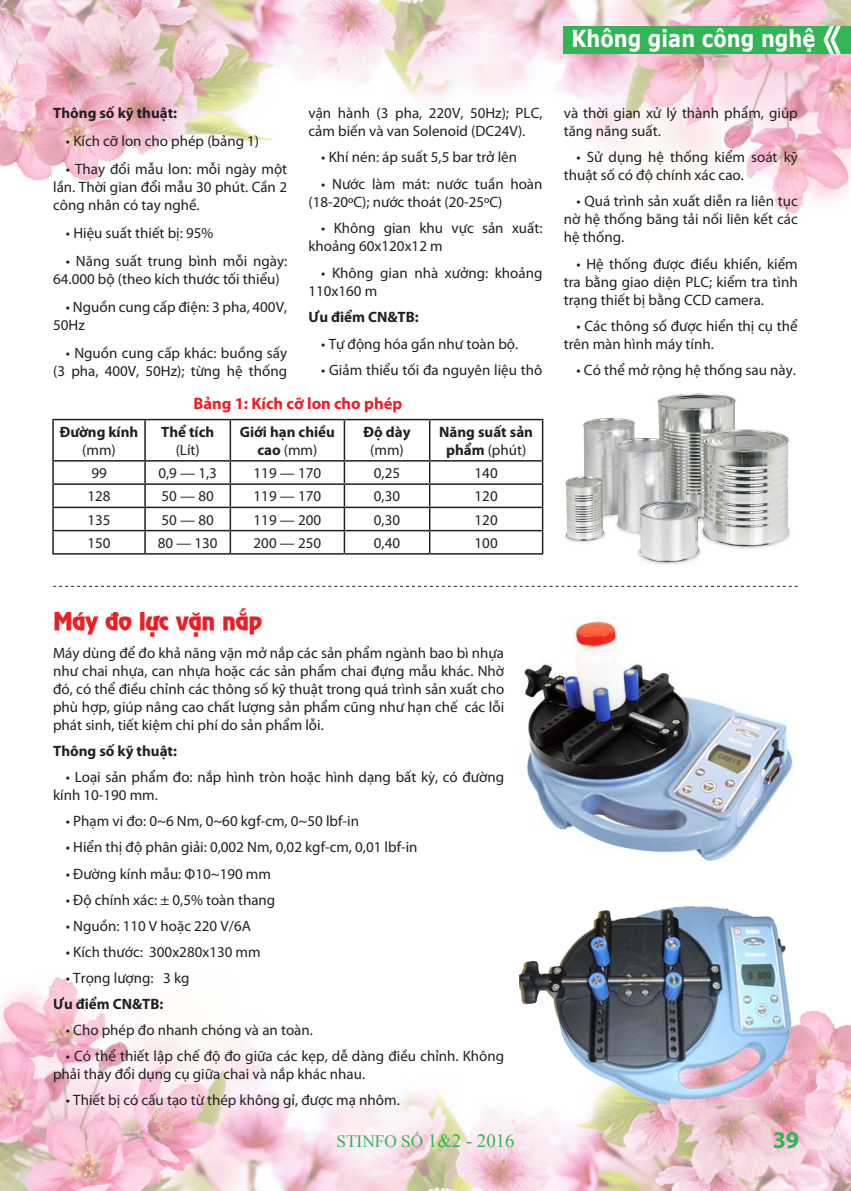
<style>
.page{position:relative;width:851px;height:1191px;background:#fff}
.page>*{position:absolute;margin:0;border:0;box-sizing:border-box;transform-origin:0 0}
.t1{font:24px "UVN Nguyen Du";letter-spacing:-.025em;color:#ee1d23}
.t2{font:700 24px "Myriad Pro";color:#32b457}
.t3{font:700 23.4px "Verdana";color:#fff;scale:.83 1}
.t4{font:17.25px "Times New Roman";color:#32b457}
.t5{font:700 16.5px "Myriad Pro";color:#ee1d23}
.t6{font:15px/18px "Myriad Pro";color:#231f20}
.t7{font:700 15px/18px "Myriad Pro";color:#231f20;text-align:center}
.s1{font-weight:400}
.s2{font-size:18.75px}
</style>
<div class="page">
<img style="left:0;top:977px;width:850px;height:214px">
<img style="left:0;top:0;width:850px;height:214px">
<div style="left:563px;top:26px;width:287px;height:28px;background:#32b457"></div>
<svg style="left:823px;top:26px;width:17px;height:28px"></svg>
<hr style="left:52px;top:419px;width:93px;height:1px;background:#231f20">
<hr style="left:52px;top:420px;width:2px;height:40px;background:#231f20">
<hr style="left:145px;top:419px;width:85px;height:1px;background:#231f20">
<hr style="left:144px;top:420px;width:2px;height:40px;background:#231f20">
<hr style="left:230px;top:419px;width:114px;height:1px;background:#231f20">
<hr style="left:229px;top:420px;width:2px;height:40px;background:#231f20">
<hr style="left:344px;top:419px;width:85px;height:1px;background:#231f20">
<hr style="left:343px;top:420px;width:2px;height:40px;background:#231f20">
<hr style="left:429px;top:419px;width:114px;height:1px;background:#231f20">
<hr style="left:429px;top:420px;width:1px;height:40px;background:#231f20">
<hr style="left:542px;top:420px;width:1px;height:40px;background:#231f20">
<hr style="left:52px;top:460px;width:93px;height:1px;background:#231f20">
<hr style="left:52px;top:461px;width:2px;height:22px;background:#231f20">
<hr style="left:145px;top:460px;width:85px;height:1px;background:#231f20">
<hr style="left:144px;top:461px;width:2px;height:22px;background:#231f20">
<hr style="left:230px;top:460px;width:114px;height:1px;background:#231f20">
<hr style="left:229px;top:461px;width:2px;height:22px;background:#231f20">
<hr style="left:344px;top:460px;width:85px;height:1px;background:#231f20">
<hr style="left:343px;top:461px;width:2px;height:22px;background:#231f20">
<hr style="left:429px;top:460px;width:114px;height:1px;background:#231f20">
<hr style="left:52px;top:483px;width:93px;height:2px;background:#231f20">
<hr style="left:52px;top:485px;width:2px;height:21px;background:#231f20">
<hr style="left:145px;top:483px;width:85px;height:2px;background:#231f20">
<hr style="left:144px;top:485px;width:2px;height:21px;background:#231f20">
<hr style="left:230px;top:483px;width:114px;height:2px;background:#231f20">
<hr style="left:229px;top:485px;width:2px;height:21px;background:#231f20">
<hr style="left:344px;top:483px;width:85px;height:2px;background:#231f20">
<hr style="left:343px;top:485px;width:2px;height:21px;background:#231f20">
<hr style="left:429px;top:483px;width:114px;height:2px;background:#231f20">
<hr style="left:52px;top:506px;width:93px;height:2px;background:#231f20">
<hr style="left:52px;top:508px;width:2px;height:22px;background:#231f20">
<hr style="left:145px;top:506px;width:85px;height:2px;background:#231f20">
<hr style="left:144px;top:508px;width:2px;height:22px;background:#231f20">
<hr style="left:230px;top:506px;width:114px;height:2px;background:#231f20">
<hr style="left:229px;top:508px;width:2px;height:22px;background:#231f20">
<hr style="left:344px;top:506px;width:85px;height:2px;background:#231f20">
<hr style="left:343px;top:508px;width:2px;height:22px;background:#231f20">
<hr style="left:429px;top:506px;width:114px;height:2px;background:#231f20">
<hr style="left:52px;top:530px;width:93px;height:1px;background:#231f20">
<hr style="left:52px;top:531px;width:2px;height:22px;background:#231f20">
<hr style="left:145px;top:530px;width:85px;height:1px;background:#231f20">
<hr style="left:144px;top:531px;width:2px;height:22px;background:#231f20">
<hr style="left:230px;top:530px;width:114px;height:1px;background:#231f20">
<hr style="left:229px;top:531px;width:2px;height:22px;background:#231f20">
<hr style="left:344px;top:530px;width:85px;height:1px;background:#231f20">
<hr style="left:343px;top:531px;width:2px;height:22px;background:#231f20">
<hr style="left:429px;top:530px;width:114px;height:1px;background:#231f20">
<svg style="left:429px;top:461px;width:1px;height:92px"></svg>
<svg style="left:542px;top:461px;width:1px;height:92px"></svg>
<hr style="left:52px;top:553px;width:93px;height:1px;background:#231f20">
<hr style="left:145px;top:553px;width:85px;height:1px;background:#231f20">
<hr style="left:230px;top:553px;width:114px;height:1px;background:#231f20">
<hr style="left:344px;top:553px;width:85px;height:1px;background:#231f20">
<hr style="left:429px;top:553px;width:114px;height:1px;background:#231f20">
<svg style="left:53px;top:586px;width:744px;height:1px"></svg>
<img style="left:524px;top:620px;width:269px;height:241px">
<img style="left:564px;top:393px;width:227px;height:171px">
<img style="left:519px;top:906px;width:278px;height:200px">
<p class="t7" style="left:53px;top:103px;width:125px">Thông số kỹ thuật:</p>
<p class="t6" style="left:66px;top:131px;width:195px">• Kích cỡ lon cho phép (bảng 1)</p>
<p class="t6" style="left:53px;top:159px;width:235px;text-align:justify;text-indent:13px">• Thay đổi mẫu lon: mỗi ngày một lần. Thời gian đổi mẫu 30 phút. Cần 2 công nhân có tay nghề.</p>
<p class="t6" style="left:66px;top:223px;width:149px">• Hiệu suất thiết bị: 95%</p>
<p class="t6" style="left:53px;top:251px;width:235px;text-indent:13px">• Năng suất trung bình mỗi ngày:<br>64.000 bộ (theo kích thước tối thiểu)</p>
<p class="t6" style="left:53px;top:297px;width:235px;text-indent:13px">• Nguồn cung cấp điện: 3 pha, 400V,<br>50Hz</p>
<p class="t6" style="left:53px;top:343px;width:235px;text-align:right">• Nguồn cung cấp khác: buồng sấy (3 pha, 400V, 50Hz); từng hệ thống</p>
<p class="t6" style="left:308px;top:103px;width:235px">vận hành (3 pha, 220V, 50Hz); PLC, cảm biến và van Solenoid (DC24V).</p>
<p class="t6" style="left:321px;top:148px;width:197px">• Khí nén: áp suất 5,5 bar trở lên</p>
<p class="t6" style="left:308px;top:174px;width:235px;text-indent:13px">• Nước làm mát: nước tuần hoàn (18-20oC); nước thoát (20-25oC)</p>
<p class="t6" style="left:308px;top:219px;width:235px;text-indent:13px">• Không gian khu vực sản xuất: khoảng 60x120x12 m</p>
<p class="t6" style="left:308px;top:263px;width:235px;text-indent:13px">• Không gian nhà xưởng: khoảng<br>110x160 m</p>
<p class="t7" style="left:308px;top:308px;width:112px">Ưu điểm CN&amp;TB:</p>
<p class="t6" style="left:321px;top:334px;width:198px">• Tự động hóa gần như toàn bộ.</p>
<p class="t6" style="left:321px;top:361px;width:223px">• Giảm thiểu tối đa nguyên liệu thô</p>
<p class="t5" style="left:193px;top:392px;width:210px">Bảng 1: Kích cỡ lon cho phép</p>
<p class="t7" style="left:60px;top:422px;width:80px">Đường kính <span class="s1">(mm)</span></p>
<p class="t7" style="left:161px;top:422px;width:55px">Thể tích</p>
<p class="t6" style="left:176px;top:440px;width:26px">(Lít)</p>
<p class="t7" style="left:240px;top:422px;width:97px">Giới hạn chiều cao <span class="s1">(mm)</span></p>
<p class="t7" style="left:363px;top:422px;width:48px">Độ dày</p>
<p class="t6" style="left:370px;top:440px;width:35px">(mm)</p>
<p class="t7" style="left:439px;top:422px;width:95px">Năng suất sản phẩm <span class="s1">(phút)</span></p>
<p class="t6" style="left:91px;top:464px;width:17px">99</p>
<p class="t6" style="left:158px;top:464px;width:60px">0,9 — 1,3</p>
<p class="t6" style="left:253px;top:464px;width:69px">119 — 170</p>
<p class="t6" style="left:374px;top:464px;width:28px">0,25</p>
<p class="t6" style="left:474px;top:464px;width:25px">140</p>
<p class="t6" style="left:87px;top:487px;width:25px">128</p>
<p class="t6" style="left:162px;top:487px;width:54px">50 — 80</p>
<p class="t6" style="left:253px;top:487px;width:69px">119 — 170</p>
<p class="t6" style="left:374px;top:487px;width:28px">0,30</p>
<p class="t6" style="left:474px;top:487px;width:25px">120</p>
<p class="t6" style="left:87px;top:510px;width:25px">135</p>
<p class="t6" style="left:162px;top:510px;width:54px">50 — 80</p>
<p class="t6" style="left:253px;top:510px;width:69px">119 — 200</p>
<p class="t6" style="left:374px;top:510px;width:28px">0,30</p>
<p class="t6" style="left:474px;top:510px;width:25px">120</p>
<p class="t6" style="left:87px;top:533px;width:25px">150</p>
<p class="t6" style="left:158px;top:533px;width:61px">80 — 130</p>
<p class="t6" style="left:253px;top:533px;width:69px">200 — 250</p>
<p class="t6" style="left:374px;top:533px;width:28px">0,40</p>
<p class="t6" style="left:474px;top:533px;width:25px">100</p>
<h2 class="t3" style="left:571px;top:24px;width:295px">Không gian công nghệ</h2>
<p class="t6" style="left:563px;top:103px;width:235px">và thời gian xử lý thành phẩm, giúp tăng năng suất.</p>
<p class="t6" style="left:563px;top:148px;width:235px;text-indent:13px">• Sử dụng hệ thống kiểm soát kỹ thuật số có độ chính xác cao.</p>
<p class="t6" style="left:563px;top:192px;width:235px;text-align:justify;text-indent:13px">• Quá trình sản xuất diễn ra liên tục nờ hệ thống băng tải nối liên kết các hệ thống.</p>
<p class="t6" style="left:563px;top:254px;width:235px;text-align:justify;text-indent:13px">• Hệ thống được điều khiển, kiểm tra bằng giao diện PLC; kiểm tra tình trạng thiết bị bằng CCD camera.</p>
<p class="t6" style="left:563px;top:316px;width:235px;text-indent:13px">• Các thông số được hiển thị cụ thể trên màn hình máy tính.</p>
<p class="t6" style="left:576px;top:361px;width:221px">• Có thể mở rộng hệ thống sau này.</p>
<p class="t1" style="left:53px;top:603px;width:211px">Máy đo lực vặn nắp</p>
<p class="t6" style="left:53px;top:644px;width:452px;text-align:justify">Máy dùng để đo khả năng vặn mở nắp các sản phẩm ngành bao bì nhựa như chai nhựa, can nhựa hoặc các sản phẩm chai đựng mẫu khác. Nhờ đó, có thể điều chỉnh các thông số kỹ thuật trong quá trình sản xuất cho phù hợp, giúp nâng cao chất lượng sản phẩm cũng như hạn chế các lỗi phát sinh, tiết kiệm chi phí do sản phẩm lỗi.</p>
<p class="t7" style="left:53px;top:741px;width:125px">Thông số kỹ thuật:</p>
<p class="t6" style="left:53px;top:768px;width:452px;text-indent:13px">• Loại sản phẩm đo: nắp hình tròn hoặc hình dạng bất kỳ, có đường kính 10-190 mm.</p>
<p class="t6" style="left:66px;top:812px;width:294px">• Phạm vi đo: 0~6 Nm, 0~60 kgf-cm, 0~50 lbf-in</p>
<p class="t6" style="left:66px;top:838px;width:353px">• Hiển thị độ phân giải: 0,002 Nm, 0,02 kgf-cm, 0,01 lbf-in</p>
<p class="t6" style="left:66px;top:864px;width:206px">• Đường kính mẫu: Φ10~190 mm</p>
<p class="t6" style="left:66px;top:890px;width:211px">• Độ chính xác: ± 0,5% toàn thang</p>
<p class="t6" style="left:66px;top:916px;width:186px">• Nguồn: 110 V hoặc 220 V/6A</p>
<p class="t6" style="left:66px;top:942px;width:196px">• Kích thước: 300x280x130 mm</p>
<p class="t6" style="left:66px;top:968px;width:125px">• Trọng lượng: 3 kg</p>
<p class="t7" style="left:53px;top:994px;width:112px">Ưu điểm CN&amp;TB:</p>
<p class="t6" style="left:66px;top:1020px;width:248px">• Cho phép đo nhanh chóng và an toàn.</p>
<p class="t6" style="left:53px;top:1047px;width:452px;text-indent:13px">• Có thể thiết lập chế độ đo giữa các kẹp, dễ dàng điều chỉnh. Không phải thay đổi dụng cụ giữa chai và nắp khác nhau.</p>
<p class="t6" style="left:66px;top:1091px;width:335px">• Thiết bị có cấu tạo từ thép không gỉ, được mạ nhôm.</p>
<p class="t4" style="left:336px;top:1130px;width:179px">STINFO SỐ <span class="s2">1&amp;2 - 2016</span></p>
<p class="t2" style="left:772px;top:1124px;width:28px">39</p>
</div>
